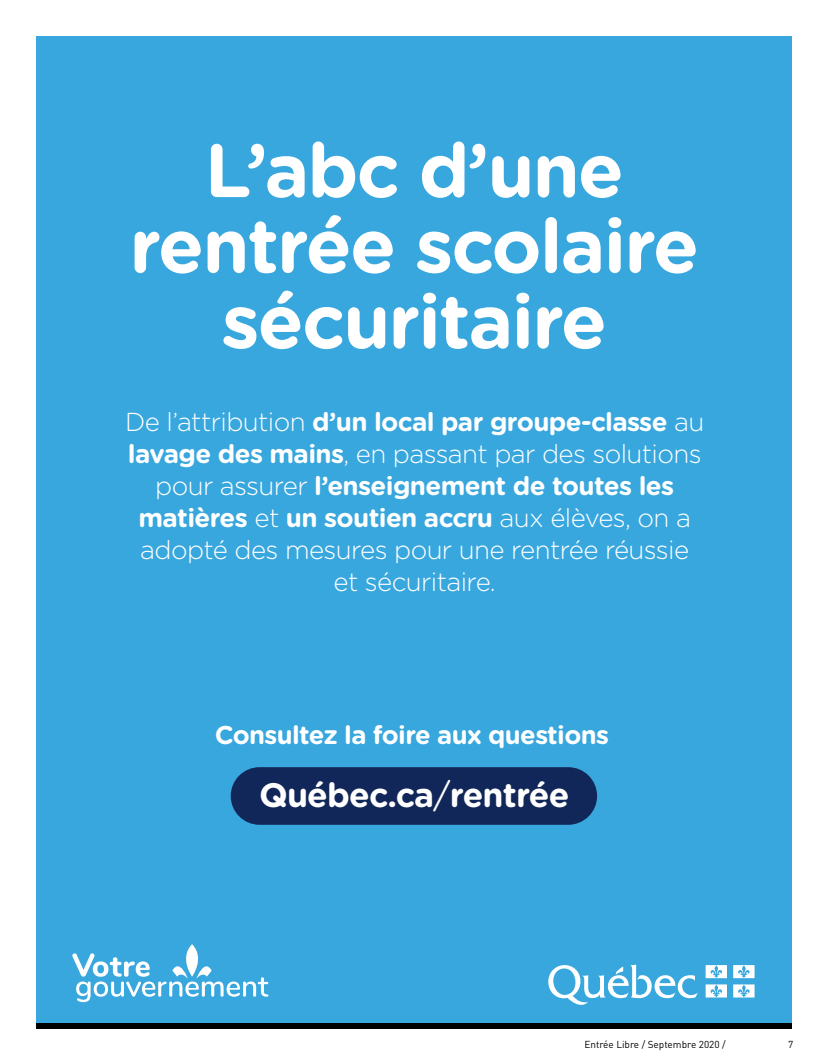
<style>
.page{position:relative;width:828px;height:1062px;background:#fff}
.page>*{position:absolute;margin:0;border:0;box-sizing:border-box;transform-origin:0 0}
.t1{font:700 75.6px/75.6px "Gotham Rounded";letter-spacing:-.025em;color:#fff;text-align:center}
.t2{font:700 33.9px "Gotham Rounded";letter-spacing:-.025em;color:#fff}
.t3{font:300 26px/32px "Gotham Rounded";letter-spacing:-.025em;color:#fff;text-align:center}
.t4{font:700 25.7px "Gotham Rounded";letter-spacing:-.025em;color:#fff}
.t5{font:10px "DIN";color:#000}
.s1{font-weight:700}
.s2{font-weight:400}
</style>
<div class="page">
<div style="left:36px;top:1023px;width:756px;height:6px;background:#000"></div>
<div style="left:36px;top:36px;width:756px;height:987px;background:#38a7de"></div>
<svg style="left:72px;top:944px;width:196px;height:58px"></svg>
<svg style="left:548px;top:964px;width:150px;height:41px"></svg>
<svg style="left:706px;top:965px;width:21px;height:13px"></svg>
<svg style="left:733px;top:965px;width:22px;height:13px"></svg>
<svg style="left:706px;top:984px;width:21px;height:14px"></svg>
<svg style="left:733px;top:984px;width:22px;height:14px"></svg>
<div style="left:231px;top:767px;width:366px;height:58px;background:#122759;border-radius:29px"></div>
<h1 class="t1" style="left:129px;top:129px;width:571px">L’abc d’une rentrée scolaire sécuritaire</h1>
<p class="t3" style="left:125px;top:405px;width:581px">De l’attribution <span class="s1">d’un local par groupe-classe</span> au <span class="s1">lavage des mains</span>, en passant par des solutions pour assurer <span class="s1">l’enseignement de toutes les matières</span> et <span class="s1">un soutien accru</span> aux élèves, on a adopté des mesures pour une rentrée réussie et sécuritaire.</p>
<p class="t4" style="left:215px;top:716px;width:396px">Consultez la foire aux questions</p>
<h2 class="t2" style="left:259px;top:770px;width:312px">Québec.ca<span class="s2">/</span>rentrée</h2>
<p class="t5" style="left:584px;top:1038px;width:143px">Entrée Libre / Septembre 2020 /</p>
<p class="t5" style="left:788px;top:1038px;width:7px">7</p>
</div>
